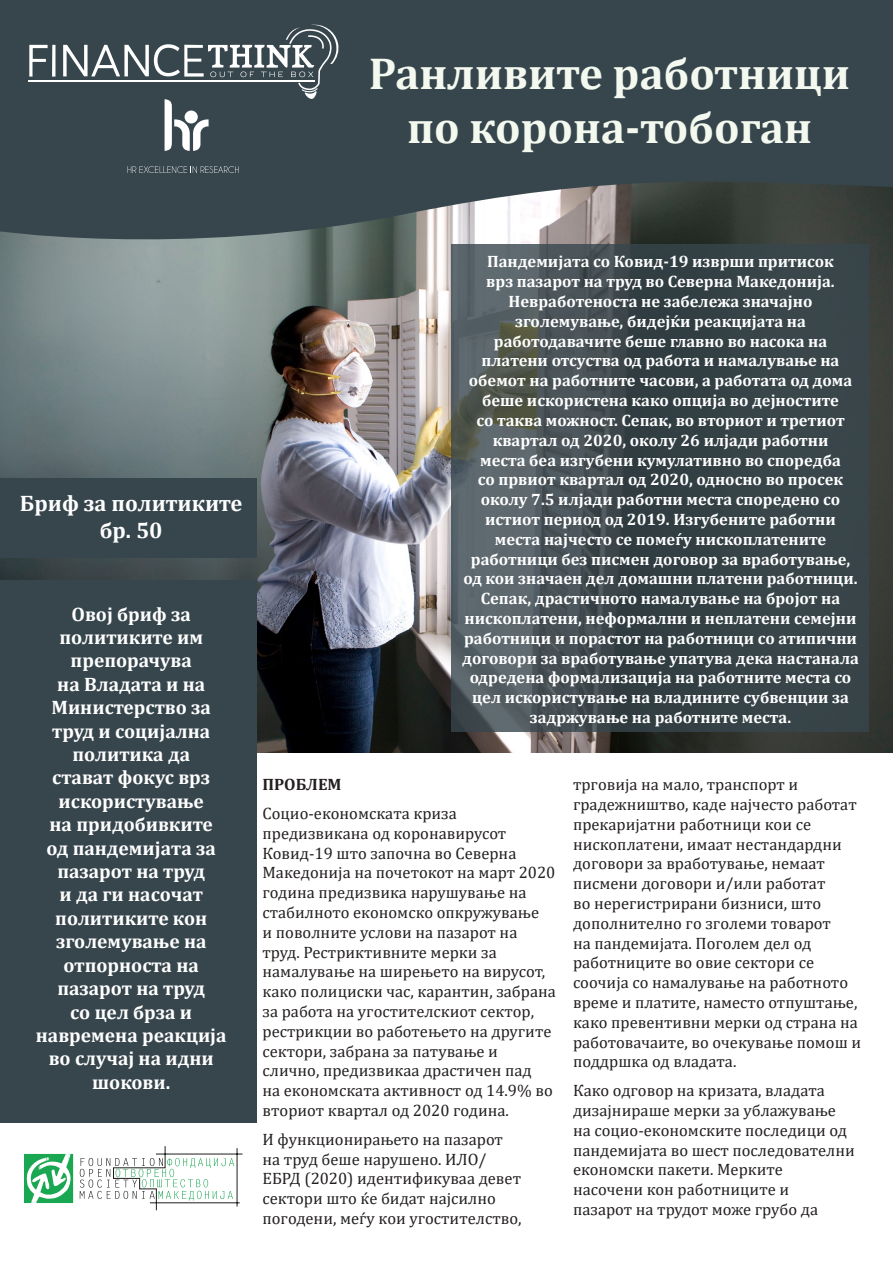
<style>
.page{position:relative;width:893px;height:1263px;background:#fff}
.page>*{position:absolute;margin:0;border:0;box-sizing:border-box;transform-origin:0 0}
.t1{font:700 45px/54px "Cambria";color:#f4f9ef;text-align:center}
.t2{font:700 22.5px "Cambria";color:#fff}
.t3{font:700 19.5px/23.4px "Cambria";color:#fff;text-align:center}
.BodyText{font:16.5px/19.8px "Cambria";color:#231f20}
.t4{font:700 16.5px/19.8px "Cambria";color:#fff;text-align:center}
.BodyText-2{font:700 16.5px "Cambria";color:#231f20}
</style>
<div class="page">
<img style="left:0;top:259px;width:893px;height:493px">
<svg style="left:0;top:0;width:893px;height:259px;background:#435055"></svg>
<div style="left:0;top:478px;width:256px;height:79px;background:#37464d"></div>
<div style="left:0;top:580px;width:256px;height:543px;background:#37464d"></div>
<svg style="left:452px;top:244px;width:417px;height:488px;background:#3f4b4f"></svg>
<svg style="left:29px;top:45px;width:19px;height:32px"></svg>
<hr style="left:52px;top:45px;width:3px;height:32px;background:#fff">
<hr style="left:28px;top:80px;width:287px;height:2px;background:#fff">
<svg style="left:128px;top:166px;width:111px;height:7px"></svg>
<svg style="left:63px;top:23px;width:277px;height:128px;background:#505d63"></svg>
<svg style="left:24px;top:1154px;width:49px;height:50px"></svg>
<svg style="left:80px;top:1146px;width:163px;height:64px"></svg>
<p class="t1" style="left:369px;top:45px;width:483px">Ранливите работници по корона-тобоган</p>
<p class="t2" style="left:20px;top:488px;width:224px">Бриф за политиките</p>
<p class="t2" style="left:100px;top:515px;width:64px">бр. 50</p>
<p class="t3" style="left:36px;top:602px;width:192px">Овој бриф за политиките им препорачува<br>на Владата и на<br>Министерство за труд и социјална политика да<br>стават фокус врз искористување<br>на придобивките<br>од пандемијата за пазарот на труд<br>и да ги насочат политиките кон зголемување на отпорноста на пазарот на труд<br>со цел брза и навремена реакција во случај на идни шокови.</p>
<p class="t4" style="left:462px;top:251px;width:398px">Пандемијата со Ковид-19 изврши притисок<br>врз пазарот на труд во Северна Македонија.<br>Невработеноста не забележа значајно зголемување, бидејќи реакцијата на работодавачите беше главно во насока на платени отсуства од работа и намалување на обемот на работните часови, а работата од дома беше искористена како опција во дејностите<br>со таква можност. Сепак, во вториот и третиот квартал од 2020, околу 26 илјади работни<br>места беа изгубени кумулативно во споредба<br>со првиот квартал од 2020, односно во просек околу 7.5 илјади работни места споредено со истиот период од 2019. Изгубените работни места најчесто се помеѓу нископлатените работници без писмен договор за вработување, од кои значаен дел домашни платени работници.<br>Сепак, драстичното намалување на бројот нa нископлатени, неформални и неплатени семејни работници и порастот на работници со атипични договори за вработување упатува дека настанала одредена формализација на работните места со цел искористување на владините субвенции за задржување на работните места.</p>
<p class="BodyText-2" style="left:262px;top:773px;width:81px">ПРОБЛЕМ</p>
<p class="BodyText" style="left:262px;top:803px;width:295px">Социо-економската криза предизвикана од коронавирусот Ковид-19 што започна во Северна Македонија на почетокот на март 2020 година предизвика нарушување на стабилното економско опкружување<br>и поволните услови на пазарот на труд. Рестриктивните мерки за намалување на ширењето на вирусот, како полициски час, карантин, забрана за работа на угостителскиот сектор, рестрикции во работењето на другите сектори, забрана за патување и слично, предизвикаа драстичен пад<br>на економската активност од 14.9% во вториот квартал од 2020 година.</p>
<p class="BodyText" style="left:262px;top:1129px;width:261px">И функционирањето на пазарот на труд беше нарушено. ИЛО/<br>ЕБРД (2020) идентификуваа девет сектори што ќе бидат најсилно погодени, меѓу кои угостителство,</p>
<p class="BodyText" style="left:573px;top:774px;width:290px">трговија на мало, транспорт и градежништво, каде најчесто работат прекаријатни работници кои се нископлатени, имаат нестандардни договори за вработување, немаат писмени договори и/или работат<br>во нерегистрирани бизниси, што дополнително го зголеми товарот<br>на пандемијата. Поголем дел од работниците во овие сектори се соочија со намалување на работното време и платите, наместо отпуштање, како превентивни мерки од страна на работовачаите, во очекување помош и поддршка од владата.</p>
<p class="BodyText" style="left:573px;top:1080px;width:283px">Како одговор на кризата, владата дизајнираше мерки за ублажување на социо-економските последици од пандемијата во шест последователни економски пакети. Мерките насочени кон работниците и<br>пазарот на трудот може грубо да</p>
</div>
